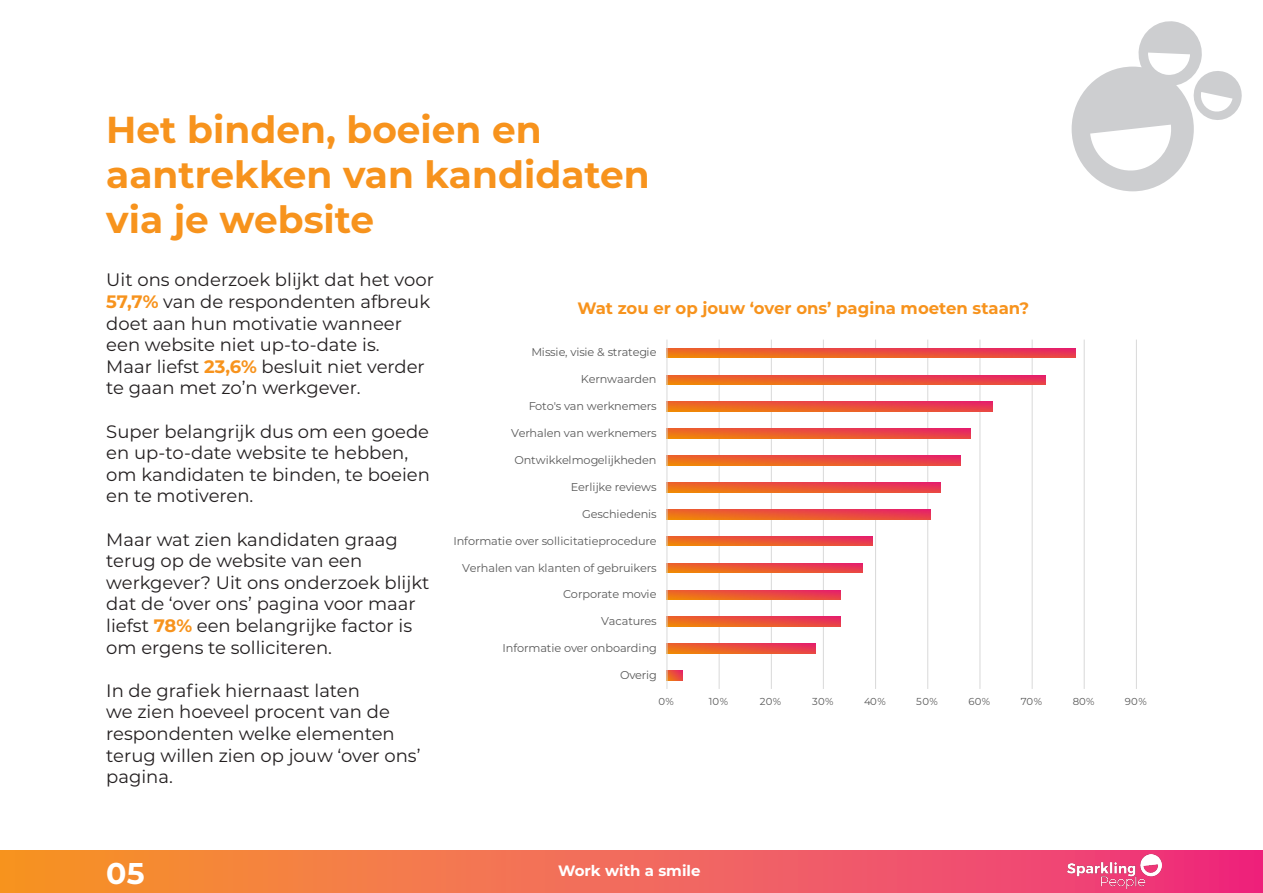
<style>
.page{position:relative;width:1263px;height:893px;background:#fff}
.page>*{position:absolute;margin:0;border:0;box-sizing:border-box;transform-origin:0 0}
.t1{font:700 37.5px/45px "Montserrat";color:#f7931d}
.t2{font:700 30px "Montserrat";color:#fff}
.t3{font:18px/21.6px "Montserrat";color:#231f20}
.t4{font:700 16.5px "Montserrat";color:#f7931d}
.t5{font:700 15px "Montserrat";color:#fff}
.t6{font:11.25px "Montserrat";letter-spacing:-.015em;color:#595959}
.t7{font:10.05px "Montserrat";letter-spacing:.015em;color:#595959}
.s1{font-weight:700;color:#f7931d}
</style>
<div class="page">
<svg style="left:1071px;top:21px;width:171px;height:170px"></svg>
<svg style="left:0;top:850px;width:1263px;height:43px;background:#f26956"></svg>
<img style="left:1067px;top:855px;width:94px;height:34px">
<hr style="left:719px;top:340px;width:1px;height:349px;background:#d9d9d9">
<hr style="left:771px;top:340px;width:1px;height:349px;background:#d9d9d9">
<hr style="left:823px;top:340px;width:1px;height:349px;background:#d9d9d9">
<hr style="left:875px;top:340px;width:1px;height:349px;background:#d9d9d9">
<hr style="left:927px;top:340px;width:1px;height:349px;background:#d9d9d9">
<hr style="left:979px;top:340px;width:1px;height:349px;background:#d9d9d9">
<hr style="left:1032px;top:340px;width:1px;height:349px;background:#d9d9d9">
<hr style="left:1084px;top:340px;width:1px;height:349px;background:#d9d9d9">
<hr style="left:1136px;top:340px;width:1px;height:349px;background:#d9d9d9">
<img style="left:667px;top:671px;width:16px;height:9px">
<img style="left:667px;top:644px;width:148px;height:9px">
<img style="left:667px;top:617px;width:173px;height:9px">
<img style="left:667px;top:590px;width:173px;height:10px">
<img style="left:667px;top:563px;width:195px;height:10px">
<img style="left:667px;top:536px;width:205px;height:10px">
<img style="left:667px;top:509px;width:263px;height:10px">
<img style="left:667px;top:483px;width:273px;height:9px">
<img style="left:667px;top:456px;width:294px;height:9px">
<img style="left:667px;top:429px;width:303px;height:9px">
<img style="left:667px;top:402px;width:326px;height:10px">
<img style="left:667px;top:375px;width:378px;height:10px">
<img style="left:667px;top:348px;width:409px;height:10px">
<hr style="left:666px;top:340px;width:1px;height:349px;background:#d9d9d9">
<p class="t1" style="left:106px;top:105px;width:545px">Het binden, boeien en aantrekken van kandidaten via je website</p>
<p class="t3" style="left:106px;top:269px;width:329px">Uit ons onderzoek blijkt dat het voor <span class="s1">57,7%</span> van de respondenten afbreuk doet aan hun motivatie wanneer een website niet up-to-date is.</p>
<p class="t3" style="left:106px;top:355px;width:320px">Maar liefst <span class="s1">23,6%</span> besluit niet verder te gaan met zo’n werkgever.</p>
<p class="t3" style="left:106px;top:420px;width:325px">Super belangrijk dus om een goede en up-to-date website te hebben, om kandidaten te binden, te boeien en te motiveren.</p>
<p class="t3" style="left:106px;top:528px;width:325px">Maar wat zien kandidaten graag terug op de website van een werkgever? Uit ons onderzoek blijkt dat de ‘over ons’ pagina voor maar liefst <span class="s1">78%</span> een belangrijke factor is om ergens te solliciteren.</p>
<p class="t3" style="left:106px;top:679px;width:316px">In de grafiek hiernaast laten<br>we zien hoeveel procent van de respondenten welke elementen terug willen zien op jouw ‘over ons’ pagina.</p>
<p class="t4" style="left:577px;top:296px;width:453px">Wat zou er op jouw ‘over ons’ pagina moeten staan?</p>
<p class="t6" style="left:531px;top:345px;width:127px">Missie, visie &amp; strategie</p>
<p class="t6" style="left:581px;top:372px;width:77px">Kernwaarden</p>
<p class="t6" style="left:529px;top:398px;width:130px">Foto's van werknemers</p>
<p class="t6" style="left:511px;top:425px;width:147px">Verhalen van werknemers</p>
<p class="t6" style="left:515px;top:452px;width:143px">Ontwikkelmogelijkheden</p>
<p class="t6" style="left:571px;top:479px;width:87px">Eerlijke reviews</p>
<p class="t6" style="left:582px;top:506px;width:76px">Geschiedenis</p>
<p class="t6" style="left:453px;top:533px;width:205px">Informatie over sollicitatieprocedure</p>
<p class="t6" style="left:462px;top:560px;width:196px">Verhalen van klanten of gebruikers</p>
<p class="t6" style="left:563px;top:587px;width:95px">Corporate movie</p>
<p class="t6" style="left:601px;top:614px;width:57px">Vacatures</p>
<p class="t6" style="left:502px;top:640px;width:156px">Informatie over onboarding</p>
<p class="t6" style="left:620px;top:667px;width:38px">Overig</p>
<p class="t7" style="left:658px;top:695px;width:17px">0%</p>
<p class="t7" style="left:709px;top:695px;width:21px">10%</p>
<p class="t7" style="left:760px;top:695px;width:23px">20%</p>
<p class="t7" style="left:812px;top:695px;width:23px">30%</p>
<p class="t7" style="left:864px;top:695px;width:23px">40%</p>
<p class="t7" style="left:916px;top:695px;width:23px">50%</p>
<p class="t7" style="left:968px;top:695px;width:23px">60%</p>
<p class="t7" style="left:1021px;top:695px;width:23px">70%</p>
<p class="t7" style="left:1073px;top:695px;width:23px">80%</p>
<p class="t7" style="left:1125px;top:695px;width:23px">90%</p>
<p class="t2" style="left:106px;top:851px;width:40px">05</p>
<p class="t5" style="left:558px;top:860px;width:144px">Work with a smile</p>
</div>
